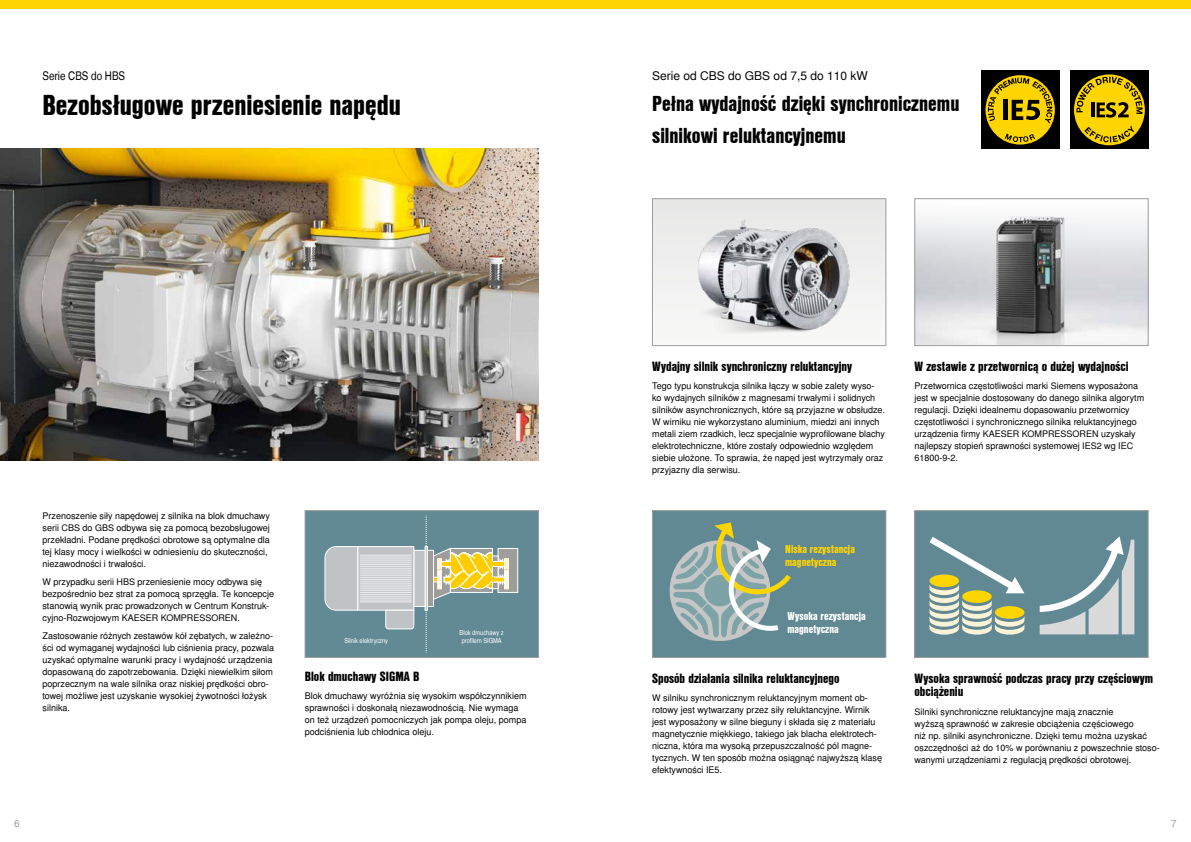
<style>
.page{position:relative;width:1191px;height:842px;background:#fff}
.page>*{position:absolute;margin:0;border:0;box-sizing:border-box;transform-origin:0 0}
.t1{font:28px "Nimbus San L Bla Con";color:#000}
.t2{font:21px/32px "Nimbus San L Bla Con";color:#000}
.t3{font:13px/13px "Nimbus San L Bla Con";color:#000}
.t4{font:12px "Nimbus San L";color:#000}
.t5{font:12px "Nimbus San L Reg Con";color:#000}
.t6{font:11.1px/13.3px "Nimbus San L Bla Con";color:#fff}
.t7{font:11.1px/13.3px "Nimbus San L Bla Con";color:#ffd500}
.t8{font:10px "Nimbus San L";color:#9d9d9c}
.t9{font:9px/12px "Nimbus San L";color:#000}
.t10{font:6.9px/8.3px "Nimbus San L Reg Con";color:#fff}
</style>
<div class="page">
<div style="left:595px;top:0;width:596px;height:9px;background:#ffd500"></div>
<div style="left:0;top:0;width:595px;height:9px;background:#ffd500"></div>
<div style="left:306px;top:511px;width:231px;height:146px;background:#618a95"></div>
<div style="left:498px;top:548px;width:20px;height:44px;background:#9d9d9c"></div>
<div style="left:497px;top:548px;width:21px;height:45px;border:1px solid #fff"></div>
<div style="left:424px;top:546px;width:4px;height:65px;border:1px solid #fff"></div>
<div style="left:414px;top:550px;width:11px;height:56px;background:#bfc3c6"></div>
<div style="left:413px;top:550px;width:12px;height:57px;border:1px solid #fff"></div>
<svg style="left:359px;top:548px;width:53px;height:61px;background:#c7cbcd"></svg>
<div style="left:357px;top:546px;width:57px;height:65px;border:1px solid #fff"></div>
<svg style="left:324px;top:546px;width:35px;height:65px;background:#c0c5c8"></svg>
<svg style="left:385px;top:609px;width:30px;height:21px"></svg>
<hr style="left:360px;top:555px;width:51px;height:1px;background:#ededed">
<hr style="left:360px;top:557px;width:51px;height:1px;background:#ededed">
<hr style="left:360px;top:559px;width:51px;height:1px;background:#ededed">
<hr style="left:360px;top:560px;width:51px;height:1px;background:#ededed">
<hr style="left:360px;top:562px;width:51px;height:1px;background:#ededed">
<hr style="left:360px;top:564px;width:51px;height:1px;background:#ededed">
<hr style="left:360px;top:566px;width:51px;height:1px;background:#ededed">
<hr style="left:360px;top:568px;width:51px;height:1px;background:#ededed">
<hr style="left:360px;top:570px;width:51px;height:1px;background:#ededed">
<hr style="left:360px;top:572px;width:51px;height:1px;background:#ededed">
<hr style="left:360px;top:573px;width:51px;height:1px;background:#ededed">
<hr style="left:360px;top:575px;width:51px;height:1px;background:#ededed">
<hr style="left:360px;top:577px;width:51px;height:1px;background:#ededed">
<hr style="left:360px;top:579px;width:51px;height:1px;background:#ededed">
<hr style="left:360px;top:581px;width:51px;height:1px;background:#ededed">
<hr style="left:360px;top:583px;width:51px;height:1px;background:#ededed">
<hr style="left:360px;top:585px;width:51px;height:1px;background:#ededed">
<hr style="left:360px;top:587px;width:51px;height:1px;background:#ededed">
<hr style="left:360px;top:588px;width:51px;height:1px;background:#ededed">
<hr style="left:360px;top:590px;width:51px;height:1px;background:#ededed">
<hr style="left:360px;top:592px;width:51px;height:1px;background:#ededed">
<hr style="left:360px;top:594px;width:51px;height:1px;background:#ededed">
<hr style="left:360px;top:596px;width:51px;height:1px;background:#ededed">
<hr style="left:360px;top:598px;width:51px;height:1px;background:#ededed">
<hr style="left:360px;top:600px;width:51px;height:1px;background:#ededed">
<hr style="left:360px;top:602px;width:51px;height:1px;background:#ededed">
<div style="left:504px;top:558px;width:5px;height:11px;border:1px solid #fff"></div>
<div style="left:504px;top:570px;width:5px;height:19px;border:1px solid #fff"></div>
<svg style="left:426px;top:515px;width:82px;height:138px"></svg>
<div style="left:305px;top:510px;width:234px;height:148px;border:1px solid #9d9d9c"></div>
<img style="left:0;top:149px;width:539px;height:312px">
<div style="left:652px;top:510px;width:234px;height:147px;background:#618994"></div>
<svg style="left:669px;top:522px;width:122px;height:119px"></svg>
<div style="left:652px;top:510px;width:234px;height:148px;border:1px solid #9d9d9c"></div>
<div style="left:914px;top:510px;width:234px;height:147px;background:#618994"></div>
<svg style="left:1039px;top:536px;width:95px;height:98px"></svg>
<svg style="left:929px;top:537px;width:95px;height:98px"></svg>
<div style="left:914px;top:510px;width:234px;height:148px;border:1px solid #9d9d9c"></div>
<img style="left:654px;top:200px;width:229px;height:134px">
<div style="left:652px;top:198px;width:234px;height:148px;border:1px solid #9d9d9c"></div>
<img style="left:916px;top:216px;width:230px;height:128px">
<div style="left:914px;top:198px;width:234px;height:148px;border:1px solid #9d9d9c"></div>
<div style="left:1070px;top:71px;width:78px;height:78px;background:#000"></div>
<div style="left:1074px;top:74px;width:70px;height:71px;background:#ffd500;border-radius:50%"></div>
<svg style="left:1084px;top:126px;width:50px;height:16px"></svg>
<svg style="left:1076px;top:77px;width:66px;height:41px"></svg>
<div style="left:981px;top:71px;width:78px;height:78px;background:#000"></div>
<div style="left:985px;top:75px;width:69px;height:70px;background:#ffd500;border-radius:50%"></div>
<svg style="left:1004px;top:134px;width:31px;height:8px"></svg>
<svg style="left:988px;top:78px;width:67px;height:46px"></svg>
<h3 class="t5" style="left:43px;top:69px;width:84px">Serie CBS do HBS</h3>
<h1 class="t1" style="left:43px;top:84px;width:360px">Bezobsługowe przeniesienie napędu</h1>
<p class="t9" style="left:43px;top:510px;width:229px">Przenoszenie siły napędowej z silnika na blok dmuchawy serii CBS do GBS odbywa się za pomocą bezobsługowej przekładni. Podane prędkości obrotowe są optymalne dla tej klasy mocy i wielkości w odniesieniu do skuteczności, niezawodności i trwałości.</p>
<p class="t9" style="left:43px;top:576px;width:233px">W przypadku serii HBS przeniesienie mocy odbywa się bezpośrednio bez strat za pomocą sprzęgła. Te koncepcje stanowią wynik prac prowadzonych w Centrum Konstruk&shy;cyjno-Rozwojowym KAESER KOMPRESSOREN.</p>
<p class="t9" style="left:43px;top:630px;width:233px">Zastosowanie różnych zestawów kół zębatych, w zależno&shy;ści od wymaganej wydajności lub ciśnienia pracy, pozwala uzyskać optymalne warunki pracy i wydajność urządzenia dopasowaną do zapotrzebowania. Dzięki niewielkim siłom poprzecznym na wale silnika oraz niskiej prędkości obro&shy;towej możliwe jest uzyskanie wysokiej żywotności łożysk silnika.</p>
<p class="t10" style="left:344px;top:637px;width:45px">Silnik elektryczny</p>
<p class="t10" style="left:459px;top:629px;width:46px">Blok dmuchawy z profilem SIGMA</p>
<h3 class="t3" style="left:305px;top:669px;width:116px">Blok dmuchawy SIGMA B</h3>
<p class="t9" style="left:305px;top:690px;width:223px">Blok dmuchawy wyróżnia się wysokim współczynnikiem sprawności i doskonałą niezawodnością. Nie wymaga on też urządzeń pomocniczych jak pompa oleju, pompa podciśnienia lub chłodnica oleju.</p>
<h3 class="t4" style="left:652px;top:69px;width:217px">Serie od CBS do GBS od 7,5 do 110 kW</h3>
<h2 class="t2" style="left:652px;top:87px;width:309px">Pełna wydajność dzięki synchronicznemu silnikowi reluktancyjnemu</h2>
<h3 class="t3" style="left:652px;top:359px;width:201px">Wydajny silnik synchroniczny reluktancyjny</h3>
<p class="t9" style="left:652px;top:380px;width:234px">Tego typu konstrukcja silnika łączy w sobie zalety wyso&shy;ko wydajnych silników z magnesami trwałymi i solidnych silników asynchronicznych, które są przyjazne w obsłudze.<br>W wirniku nie wykorzystano aluminium, miedzi ani innych metali ziem rzadkich, lecz specjalnie wyprofilowane blachy elektrotechniczne, które zostały odpowiednio względem siebie ułożone. To sprawia, że napęd jest wytrzymały oraz przyjazny dla serwisu.</p>
<p class="t7" style="left:785px;top:542px;width:71px">Niska rezystancja magnetyczna</p>
<p class="t6" style="left:787px;top:608px;width:80px">Wysoka rezystancja magnetyczna</p>
<h3 class="t3" style="left:652px;top:671px;width:189px">Sposób działania silnika reluktancyjnego</h3>
<p class="t9" style="left:652px;top:692px;width:231px">W silniku synchronicznym reluktancyjnym moment ob&shy;rotowy jest wytwarzany przez siły reluktancyjne. Wirnik jest wyposażony w silne bieguny i składa się z materiału magnetycznie miękkiego, takiego jak blacha elektrotech&shy;niczna, która ma wysoką przepuszczalność pól magne&shy;tycznych. W ten sposób można osiągnąć najwyższą klasę efektywności IE5.</p>
<h3 class="t3" style="left:914px;top:359px;width:216px">W zestawie z przetwornicą o dużej wydajności</h3>
<p class="t9" style="left:914px;top:380px;width:231px">Przetwornica częstotliwości marki Siemens wyposażona jest w specjalnie dostosowany do danego silnika algorytm regulacji. Dzięki idealnemu dopasowaniu przetwornicy częstotliwości i synchronicznego silnika reluktancyjnego urządzenia firmy KAESER KOMPRESSOREN uzyskały najlepszy stopień sprawności systemowej IES2 wg IEC 61800-9-2.</p>
<h3 class="t3" style="left:914px;top:671px;width:240px">Wysoka sprawność podczas pracy przy częściowym obciążeniu</h3>
<p class="t9" style="left:914px;top:706px;width:247px">Silniki synchroniczne reluktancyjne mają znacznie<br>wyższą sprawność w zakresie obciążenia częściowego<br>niż np. silniki asynchroniczne. Dzięki temu można uzyskać oszczędności aż do 10% w porównaniu z powszechnie stoso&shy;wanymi urządzeniami z regulacją prędkości obrotowej.</p>
<p class="t8" style="left:14px;top:817px;width:7px">6</p>
<p class="t8" style="left:1171px;top:817px;width:7px">7</p>
</div>
